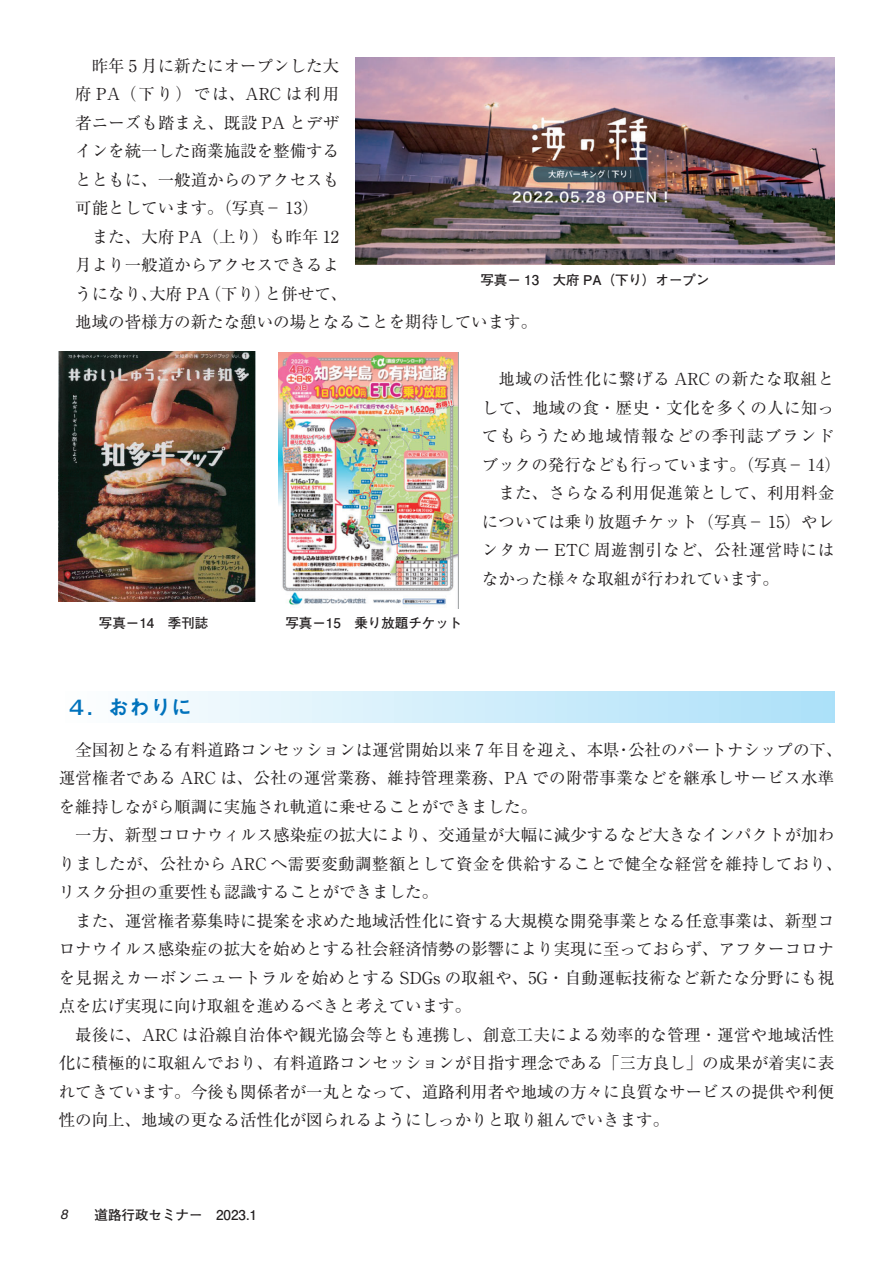
<style>
.page{position:relative;width:893px;height:1263px;background:#fff}
.page>*{position:absolute;margin:0;border:0;box-sizing:border-box;transform-origin:0 0}
.t1{font:21px "Midashi Go Pro MB31 90 msp RKSJ H";color:#0072bc}
.t2{font:16.5px/28.5px "Ryumin Pr 6 N Reg 90 msp RKSJ H";color:#231f20;text-align:justify}
.t3{font:16.5px "Ryumin Pr 6 N Reg 90 msp RKSJ H";letter-spacing:.045em;color:#231f20}
.t4{font:16.5px "Ryumin Pr 6 N Reg 90 msp RKSJ H";letter-spacing:.02em;color:#231f20}
.t5{font:16.5px "Ryumin Pr 6 N Reg 90 msp RKSJ H";letter-spacing:.07em;color:#231f20}
.t6{font:13.5px "Futo Go B101 Pro Bold 90 msp RKSJ H";color:#231f20}
.t7{font:13.5px "Futo Go B101 Pr 6 N Bold 90 msp RKSJ H";color:#231f20}
.s1{font-family:"Helvetica";font-style:italic}
</style>
<div class="page">
<div style="left:59px;top:691px;width:775px;height:32px;background:linear-gradient(to right,#fefefe,#ace0f9)"></div>
<img style="left:59px;top:351px;width:197px;height:250px">
<img style="left:278px;top:352px;width:180px;height:256px">
<img style="left:356px;top:57px;width:478px;height:207px">
<p class="t2" style="left:75px;top:53px;width:266px;text-indent:16px">昨年 5 月に新たにオープンした大府 PA（下り）では、ARC は利用者ニーズも踏まえ、既設 PA とデザインを統一した商業施設を整備するとともに、一般道からのアクセスも可能としています。（写真－ 13）</p>
<p class="t2" style="left:75px;top:224px;width:463px;text-align:left;text-indent:16px">また、大府 PA（上り）も昨年 12<br>月より一般道からアクセスできるよ<br>うになり、大府 PA（下り）と併せて、<br>地域の皆様方の新たな憩いの場となることを期待しています。</p>
<p class="t6" style="left:480px;top:275px;width:231px">写真－ 13　大府 PA（下り）オープン</p>
<p class="t7" style="left:99px;top:618px;width:111px">写真－14　季刊誌</p>
<p class="t7" style="left:285px;top:618px;width:179px">写真－15　乗り放題チケット</p>
<p class="t3" style="left:498px;top:373px;width:337px">地域の活性化に繋げる ARC の新たな取組と</p>
<p class="t4" style="left:482px;top:401px;width:354px">して、地域の食・歴史・文化を多くの人に知っ</p>
<p class="t5" style="left:482px;top:430px;width:354px">てもらうため地域情報などの季刊誌ブランド</p>
<p class="t2" style="left:482px;top:452px;width:360px">ブックの発行なども行っています。（写真－ 14）</p>
<p class="t4" style="left:498px;top:487px;width:337px">また、さらなる利用促進策として、利用料金</p>
<p class="t2" style="left:482px;top:509px;width:354px">については乗り放題チケット（写真－ 15）やレ</p>
<p class="t3" style="left:482px;top:544px;width:354px">ンタカー ETC 周遊割引など、公社運営時には</p>
<p class="t2" style="left:482px;top:566px;width:298px">なかった様々な取組が行われています。</p>
<p class="t1" style="left:66px;top:699px;width:128px">４．おわりに</p>
<p class="t2" style="left:59px;top:737px;width:785px;text-align:left;text-indent:16px">全国初となる有料道路コンセッションは運営開始以来 7 年目を迎え、本県・公社のパートナシップの下、運営権者である ARC は、公社の運営業務、維持管理業務、PA での附帯事業などを継承しサービス水準を維持しながら順調に実施され軌道に乗せることができました。</p>
<p class="t2" style="left:59px;top:823px;width:785px;text-align:left;text-indent:16px">一方、新型コロナウィルス感染症の拡大により、交通量が大幅に減少するなど大きなインパクトが加わりましたが、公社から ARC へ需要変動調整額として資金を供給することで健全な経営を維持しており、リスク分担の重要性も認識することができました。</p>
<p class="t2" style="left:59px;top:908px;width:777px;text-indent:16px">また、運営権者募集時に提案を求めた地域活性化に資する大規模な開発事業となる任意事業は、新型コロナウイルス感染症の拡大を始めとする社会経済情勢の影響により実現に至っておらず、アフターコロナを見据えカーボンニュートラルを始めとする SDGs の取組や、5G・自動運転技術など新たな分野にも視点を広げ実現に向け取組を進めるべきと考えています。</p>
<p class="t2" style="left:59px;top:1022px;width:777px;text-indent:16px">最後に、ARC は沿線自治体や観光協会等とも連携し、創意工夫による効率的な管理・運営や地域活性化に積極的に取組んでおり、有料道路コンセッションが目指す理念である「三方良し」の成果が着実に表れてきています。今後も関係者が一丸となって、道路利用者や地域の方々に良質なサービスの提供や利便性の向上、地域の更なる活性化が図られるようにしっかりと取り組んでいきます。</p>
<p class="t6" style="left:60px;top:1209px;width:199px"><span class="s1">8</span>　　道路行政セミナー　2023.1</p>
</div>
